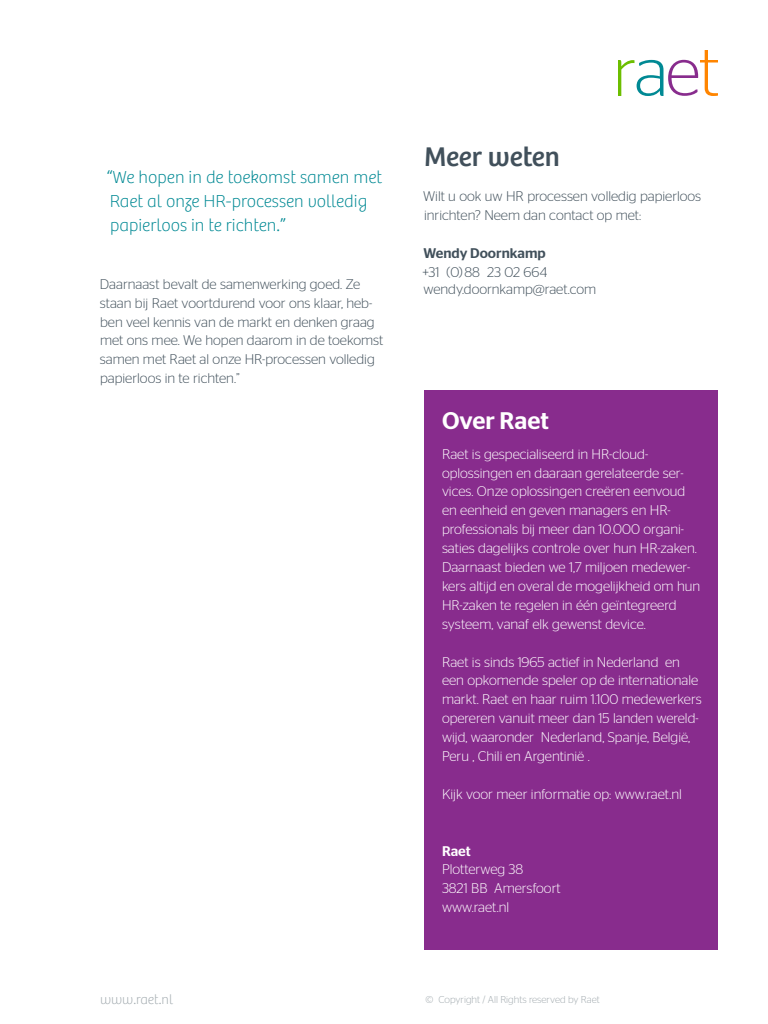
<style>
.page{position:relative;width:768px;height:1024px;background:#fff}
.page>*{position:absolute;margin:0;border:0;box-sizing:border-box;transform-origin:0 0}
.t1{font:28px "Bree";color:#41505b}
.t2{font:500 24px "Stag Sans";color:#fff}
.t3{font:100 18px/24.3px "Bree";color:#008994}
.t4{font:300 14px/18.9px "Stag Sans";color:#fff}
.t5{font:300 14px/18.9px "Stag Sans";color:#41505b}
.t6{font:500 14px "Stag Sans";color:#41505b}
.t7{font:100 14px "Bree";color:#a2aaaf}
.t8{font:500 14px "Stag Sans";color:#fff}
.t9{font:300 10px "Stag Sans";color:#a2aaaf}
</style>
<div class="page">
<svg style="left:618px;top:50px;width:100px;height:46px"></svg>
<div style="left:424px;top:391px;width:294px;height:559px;background:#882c8d"></div>
<p class="t3" style="left:107px;top:165px;width:277px">“We hopen in de toekomst samen met<br>Raet al onze HR-processen volledig papierloos in te richten.”</p>
<p class="t5" style="left:100px;top:274px;width:285px">Daarnaast bevalt de samenwerking goed. Ze staan bij Raet voortdurend voor ons klaar, heb&shy;ben veel kennis van de markt en denken graag met ons mee. We hopen daarom in de toekomst samen met Raet al onze HR-processen volledig papierloos in te richten.”</p>
<h1 class="t1" style="left:424px;top:140px;width:137px">Meer weten</h1>
<p class="t5" style="left:423px;top:187px;width:279px">Wilt u ook uw HR processen volledig papierloos inrichten? Neem dan contact op met:</p>
<p class="t6" style="left:424px;top:245px;width:124px">Wendy Doornkamp</p>
<p class="t5" style="left:423px;top:263px;width:175px;line-height:16.8px">+31 (0)88 23 02 664 wendy.doornkamp@raet.com</p>
<h2 class="t2" style="left:442px;top:407px;width:108px">Over Raet</h2>
<p class="t4" style="left:442px;top:444px;width:260px">Raet is gespecialiseerd in HR-cloud&shy;oplossingen en daaraan gerelateerde ser&shy;vices. Onze oplossingen creëren eenvoud en eenheid en geven managers en HR&shy;professionals bij meer dan 10.000 organi&shy;saties dagelijks controle over hun HR-zaken.<br>Daarnaast bieden we 1,7 miljoen medewer&shy;kers altijd en overal de mogelijkheid om hun HR-zaken te regelen in één geïntegreerd systeem, vanaf elk gewenst device.</p>
<p class="t4" style="left:442px;top:652px;width:261px">Raet is sinds 1965 actief in Nederland en een opkomende speler op de internationale markt. Raet en haar ruim 1.100 medewerkers opereren vanuit meer dan 15 landen wereld&shy;wijd, waaronder Nederland, Spanje, België, Peru , Chili en Argentinië .</p>
<p class="t4" style="left:442px;top:784px;width:241px">Kijk voor meer informatie op: www.raet.nl</p>
<p class="t8" style="left:442px;top:843px;width:30px">Raet</p>
<p class="t4" style="left:442px;top:860px;width:120px">Plotterweg 38<br>3821 BB Amersfoort www.raet.nl</p>
<p class="t7" style="left:100px;top:992px;width:75px">www.raet.nl</p>
<p class="t9" style="left:426px;top:994px;width:176px">© Copyright / All Rights reserved by Raet</p>
</div>
